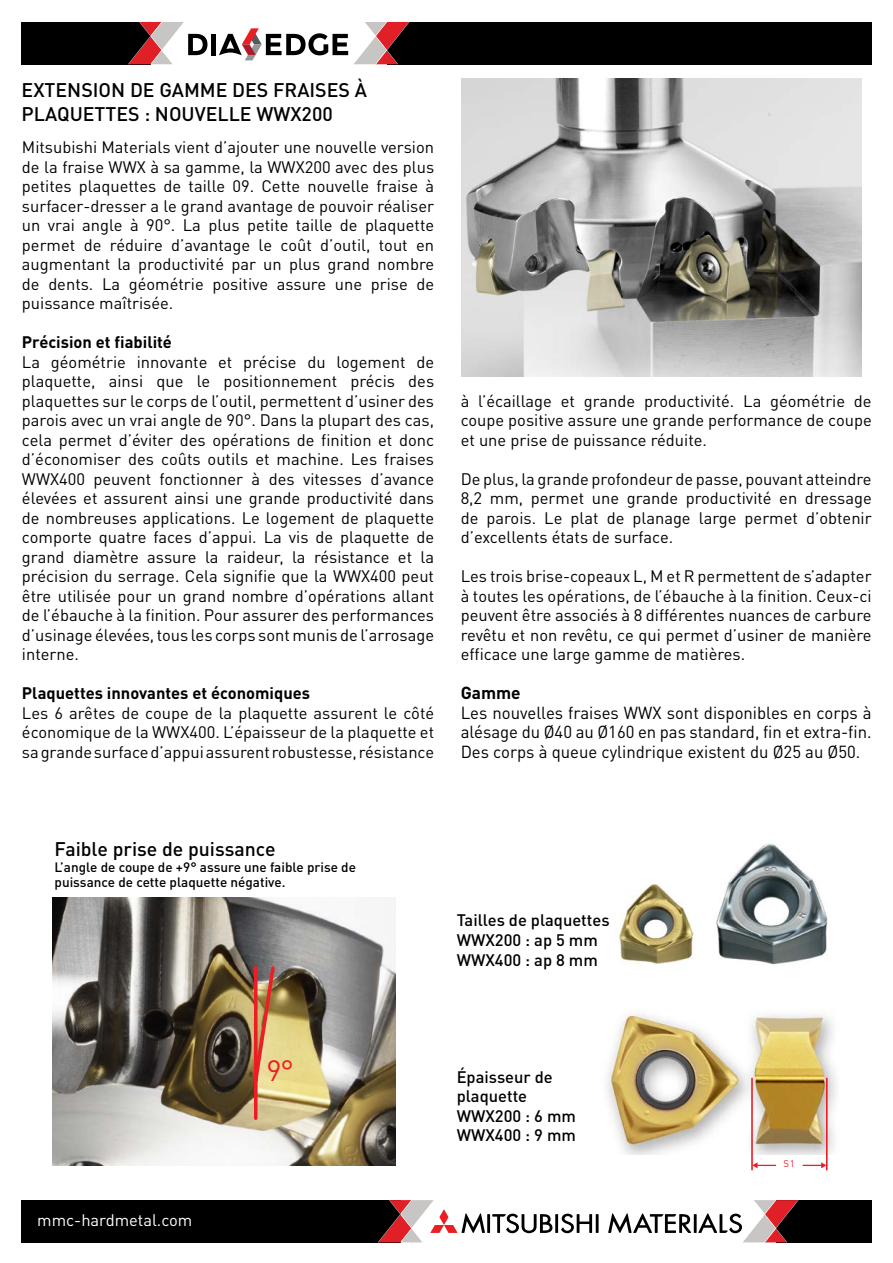
<style>
.page{position:relative;width:893px;height:1263px;background:#fff}
.page>*{position:absolute;margin:0;border:0;box-sizing:border-box;transform-origin:0 0}
.t1{font:28.95px "DIN Pro";color:#ed1d24}
.t2{font:500 19.5px/23.4px "DIN Pro";color:#000}
.Main_text{font:17.25px/19.5px "DIN Pro";color:#000;text-align:justify}
.Main_text-2{font:700 17.25px "DIN Pro";color:#000}
.Main_text-3{font:16.5px/19.5px "DIN Pro";color:#000;text-align:justify}
.t3{font:500 16.5px/19.5px "DIN Pro";color:#000}
.Main_text-4{font:700 16.5px "DIN Pro";color:#000}
.t4{font:16.5px "DIN Pro";color:#fff}
.t5{font:500 13.5px/15px "DIN Pro";color:#000}
.t6{font:9.6px "DIN Pro";color:#ed1d24}
</style>
<div class="page">
<div style="left:21px;top:1200px;width:379px;height:42px;background:#000"></div>
<hr style="left:487px;top:1214px;width:3px;height:19px;background:#000">
<hr style="left:596px;top:1214px;width:3px;height:19px;background:#000">
<hr style="left:555px;top:1214px;width:3px;height:19px;background:#000">
<svg style="left:561px;top:1213px;width:31px;height:20px"></svg>
<svg style="left:492px;top:1213px;width:60px;height:20px"></svg>
<hr style="left:694px;top:1214px;width:3px;height:19px;background:#000">
<svg style="left:608px;top:1213px;width:83px;height:20px"></svg>
<svg style="left:378px;top:1200px;width:107px;height:42px"></svg>
<div style="left:387px;top:22px;width:485px;height:42px;background:#000"></div>
<div style="left:21px;top:22px;width:130px;height:42px;background:#000"></div>
<div style="left:776px;top:1200px;width:96px;height:42px;background:#000"></div>
<svg style="left:698px;top:1200px;width:100px;height:42px"></svg>
<svg style="left:128px;top:22px;width:79px;height:42px"></svg>
<hr style="left:212px;top:34px;width:4px;height:21px;background:#000">
<svg style="left:219px;top:22px;width:190px;height:42px"></svg>
<img style="left:606px;top:1013px;width:231px;height:141px">
<img style="left:461px;top:78px;width:401px;height:299px">
<img style="left:52px;top:898px;width:343px;height:267px">
<img style="left:252px;top:964px;width:25px;height:158px">
<img style="left:617px;top:843px;width:211px;height:122px">
<svg style="left:753px;top:1162px;width:23px;height:6px"></svg>
<svg style="left:803px;top:1162px;width:23px;height:6px"></svg>
<hr style="left:751px;top:1078px;width:2px;height:92px;background:#ed1d24">
<hr style="left:826px;top:1078px;width:2px;height:92px;background:#ed1d24">
<p class="t2" style="left:22px;top:77px;width:347px">EXTENSION DE GAMME DES FRAISES À<br>PLAQUETTES : NOUVELLE WWX200</p>
<p class="Main_text-3" style="left:22px;top:136px;width:414px">Mitsubishi Materials vient d’ajouter une nouvelle version de la fraise WWX à sa gamme, la WWX200 avec des plus petites plaquettes de taille 09. Cette nouvelle fraise à surfacer-dresser a le grand avantage de pouvoir réaliser un vrai angle à 90°. La plus petite taille de plaquette permet de réduire d’avantage le coût d’outil, tout en augmentant la productivité par un plus grand nombre de dents. La géométrie positive assure une prise de puissance maîtrisée.</p>
<p class="Main_text-4" style="left:22px;top:328px;width:152px">Précision et fiabilité</p>
<p class="Main_text-3" style="left:22px;top:350px;width:414px">La géométrie innovante et précise du logement de plaquette, ainsi que le positionnement précis des plaquettes sur le corps de l’outil, permettent d’usiner des parois avec un vrai angle de 90°. Dans la plupart des cas, cela permet d’éviter des opérations de finition et donc d’économiser des coûts outils et machine. Les fraises WWX400 peuvent fonctionner à des vitesses d’avance élevées et assurent ainsi une grande productivité dans de nombreuses applications. Le logement de plaquette comporte quatre faces d’appui. La vis de plaquette de grand diamètre assure la raideur, la résistance et la précision du serrage. Cela signifie que la WWX400 peut être utilisée pour un grand nombre d’opérations allant de l’ébauche à la finition. Pour assurer des performances d’usinage élevées, tous les corps sont munis de l’arrosage interne.</p>
<p class="Main_text-4" style="left:22px;top:679px;width:290px">Plaquettes innovantes et économiques</p>
<p class="Main_text-3" style="left:22px;top:701px;width:414px">Les 6 arêtes de coupe de la plaquette assurent le côté économique de la WWX400. L’épaisseur de la plaquette et sa grande surface d’appui assurent robustesse, résistance</p>
<p class="Main_text-3" style="left:461px;top:389px;width:413px">à l’écaillage et grande productivité. La géométrie de coupe positive assure une grande performance de coupe et une prise de puissance réduite.</p>
<p class="Main_text-3" style="left:461px;top:467px;width:413px">De plus, la grande profondeur de passe, pouvant atteindre 8,2 mm, permet une grande productivité en dressage de parois. Le plat de planage large permet d’obtenir d’excellents états de surface.</p>
<p class="Main_text-3" style="left:461px;top:565px;width:413px">Les trois brise-copeaux L, M et R permettent de s’adapter à toutes les opérations, de l’ébauche à la finition. Ceux-ci peuvent être associés à 8 différentes nuances de carbure revêtu et non revêtu, ce qui permet d’usiner de manière efficace une large gamme de matières.</p>
<p class="Main_text-2" style="left:461px;top:679px;width:62px">Gamme</p>
<p class="Main_text" style="left:461px;top:701px;width:413px">Les nouvelles fraises WWX sont disponibles en corps à alésage du Ø40 au Ø160 en pas standard, fin et extra-fin.<br>Des corps à queue cylindrique existent du Ø25 au Ø50.</p>
<p class="t2" style="left:55px;top:835px;width:222px">Faible prise de puissance</p>
<p class="t5" style="left:55px;top:858px;width:303px">L’angle de coupe de +9° assure une faible prise de puissance de cette plaquette négative.</p>
<p class="t3" style="left:457px;top:909px;width:154px">Tailles de plaquettes</p>
<p class="t3" style="left:457px;top:929px;width:143px">WWX200 : ap 5 mm</p>
<p class="t3" style="left:457px;top:949px;width:143px">WWX400 : ap 8 mm</p>
<p class="t4" style="left:37px;top:1207px;width:157px">mmc-hardmetal.com</p>
<p class="t1" style="left:266px;top:1047px;width:29px">9°</p>
<p class="t3" style="left:457px;top:1065px;width:98px">Épaisseur de plaquette</p>
<p class="t3" style="left:457px;top:1104px;width:121px">WWX200 : 6 mm</p>
<p class="t3" style="left:457px;top:1124px;width:121px">WWX400 : 9 mm</p>
<p class="t6" style="left:784px;top:1156px;width:13px">S1</p>
</div>
